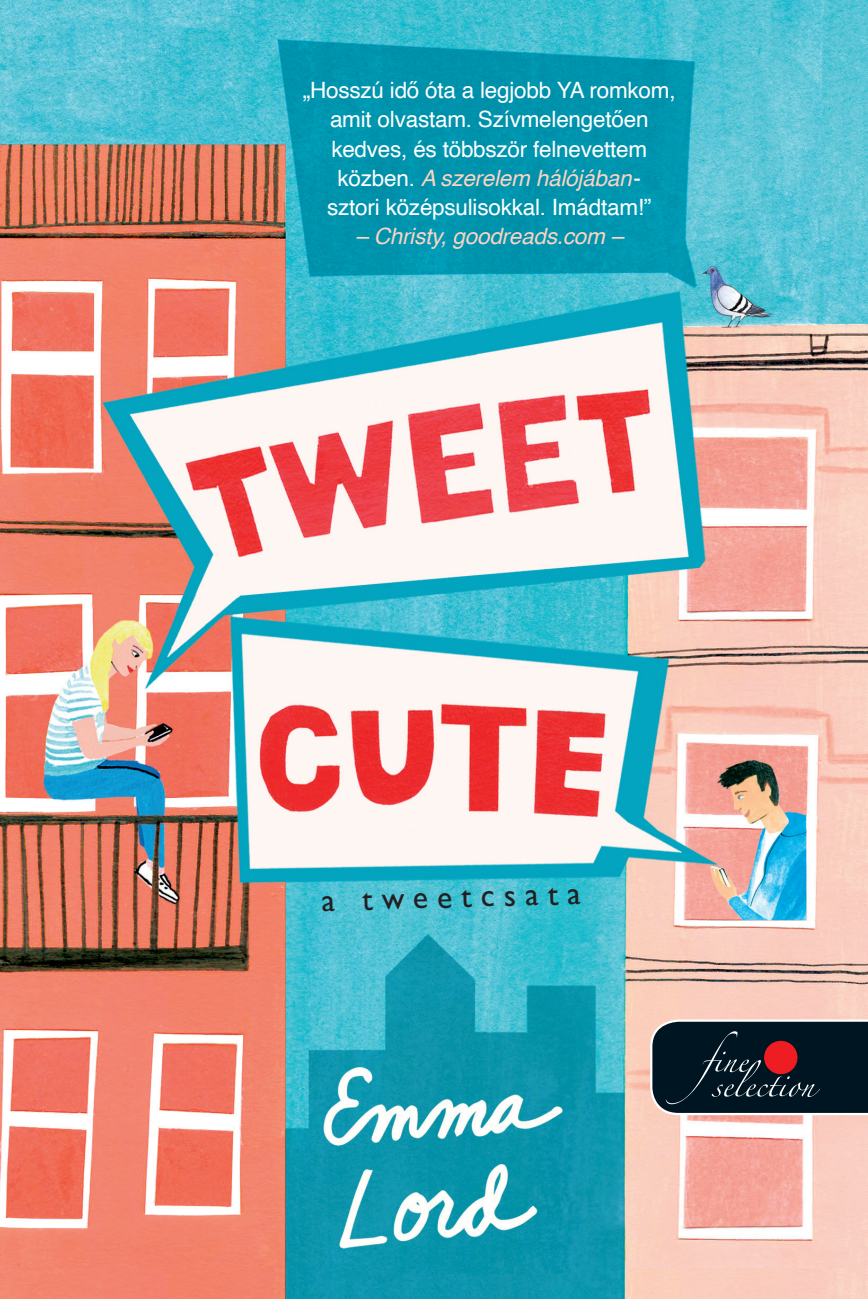
<style>
.page{position:relative;width:868px;height:1299px;background:#fff}
.page>*{position:absolute;margin:0;border:0;box-sizing:border-box;transform-origin:0 0}
.t1{font:31.5px "Gill Sans";color:#231f20}
.t2{font:22.5px/29.2px "Helvetica";letter-spacing:-.01em;color:#fff;text-align:center}
.t3{font:italic 22.5px "Helvetica";letter-spacing:-.01em;color:#fcd3c2}
.s1{font-style:italic;color:#fcd3c2}
</style>
<div class="page">
<img style="left:0;top:0;width:868px;height:1299px">
<svg style="left:649px;top:1018px;width:219px;height:98px;background:#29303a"></svg>
<img style="left:0;top:690px;width:9px;height:376px">
<p class="t2" style="left:303px;top:76px;width:374px">„Hosszú idő óta a legjobb YA romkom, amit olvastam. Szívmelengetően kedves, és többször felnevettem közben. <span class="s1">A szerelem hálójában</span>-<br>sztori középsulisokkal. Imádtam!”</p>
<p class="t3" style="left:355px;top:219px;width:269px">– Christy, goodreads.com –</p>
<h1 class="t1" style="left:321px;top:883px;width:261px;rotate:-2deg">a tweetcsata</h1>
</div>
